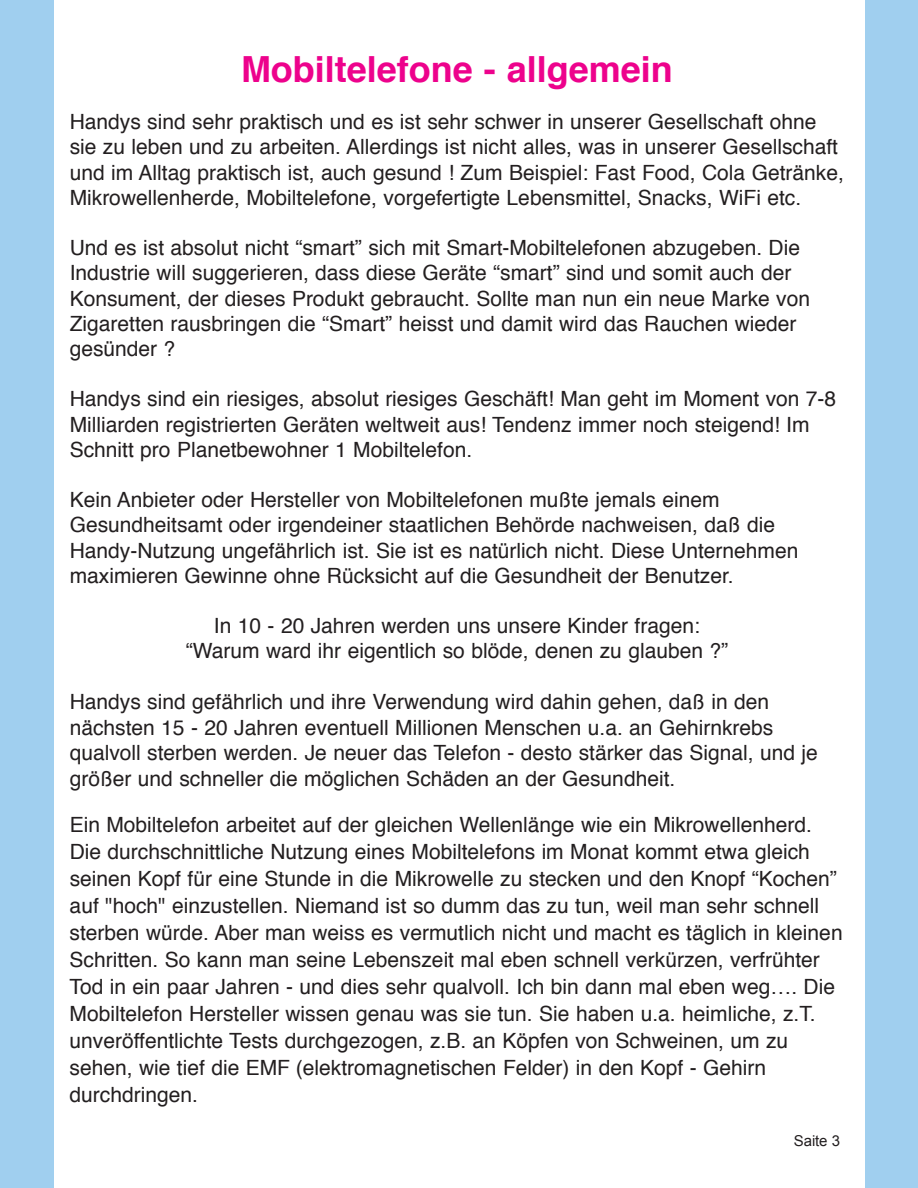
<style>
.page{position:relative;width:918px;height:1188px;background:#fff}
.page>*{position:absolute;margin:0;border:0;box-sizing:border-box;transform-origin:0 0}
.t1{font:700 36px "Helvetica";color:#ed028c}
.t2{font:21px/25.2px "Helvetica";color:#231f20}
.t3{font:15px "Arial";letter-spacing:-.01em;color:#231f20}
</style>
<div class="page">
<div style="left:866px;top:0;width:52px;height:1188px;background:#a0cfef"></div>
<div style="left:0;top:0;width:53px;height:1188px;background:#a0cfef"></div>
<h1 class="t1" style="left:241px;top:54px;width:433px">Mobiltelefone - allgemein</h1>
<p class="t2" style="left:70px;top:111px;width:776px">Handys sind sehr praktisch und es ist sehr schwer in unserer Gesellschaft ohne sie zu leben und zu arbeiten. Allerdings ist nicht alles, was in unserer Gesellschaft und im Alltag praktisch ist, auch gesund ! Zum Beispiel: Fast Food, Cola Getränke, Mikrowellenherde, Mobiltelefone, vorgefertigte Lebensmittel, Snacks, WiFi etc.</p>
<p class="t2" style="left:70px;top:237px;width:742px">Und es ist absolut nicht “smart” sich mit Smart-Mobiltelefonen abzugeben. Die Industrie will suggerieren, dass diese Geräte “smart” sind und somit auch der Konsument, der dieses Produkt gebraucht. Sollte man nun ein neue Marke von Zigaretten rausbringen die “Smart” heisst und damit wird das Rauchen wieder gesünder ?</p>
<p class="t2" style="left:70px;top:388px;width:768px">Handys sind ein riesiges, absolut riesiges Geschäft! Man geht im Moment von 7-8<br>Milliarden registrierten Geräten weltweit aus! Tendenz immer noch steigend! Im<br>Schnitt pro Planetbewohner 1 Mobiltelefon.</p>
<p class="t2" style="left:70px;top:489px;width:730px">Kein Anbieter oder Hersteller von Mobiltelefonen mußte jemals einem Gesundheitsamt oder irgendeiner staatlichen Behörde nachweisen, daß die Handy-Nutzung ungefährlich ist. Sie ist es natürlich nicht. Diese Unternehmen maximieren Gewinne ohne Rücksicht auf die Gesundheit der Benutzer.</p>
<p class="t2" style="left:186px;top:615px;width:544px;text-align:center">In 10 - 20 Jahren werden uns unsere Kinder fragen: “Warum ward ihr eigentlich so blöde, denen zu glauben ?”</p>
<p class="t2" style="left:70px;top:691px;width:750px">Handys sind gefährlich und ihre Verwendung wird dahin gehen, daß in den nächsten 15 - 20 Jahren eventuell Millionen Menschen u.a. an Gehirnkrebs qualvoll sterben werden. Je neuer das Telefon - desto stärker das Signal, und je größer und schneller die möglichen Schäden an der Gesundheit.</p>
<p class="t2" style="left:70px;top:813px;width:775px;line-height:27px">Ein Mobiltelefon arbeitet auf der gleichen Wellenlänge wie ein Mikrowellenherd.<br>Die durchschnittliche Nutzung eines Mobiltelefons im Monat kommt etwa gleich seinen Kopf für eine Stunde in die Mikrowelle zu stecken und den Knopf “Kochen” auf "hoch" einzustellen. Niemand ist so dumm das zu tun, weil man sehr schnell sterben würde. Aber man weiss es vermutlich nicht und macht es täglich in kleinen Schritten. So kann man seine Lebenszeit mal eben schnell verkürzen, verfrühter Tod in ein paar Jahren - und dies sehr qualvoll. Ich bin dann mal eben weg…. Die Mobiltelefon Hersteller wissen genau was sie tun. Sie haben u.a. heimliche, z.T. unveröffentlichte Tests durchgezogen, z.B. an Köpfen von Schweinen, um zu sehen, wie tief die EMF (elektromagnetischen Felder) in den Kopf - Gehirn durchdringen.</p>
<p class="t3" style="left:794px;top:1133px;width:48px">Saite 3</p>
</div>
